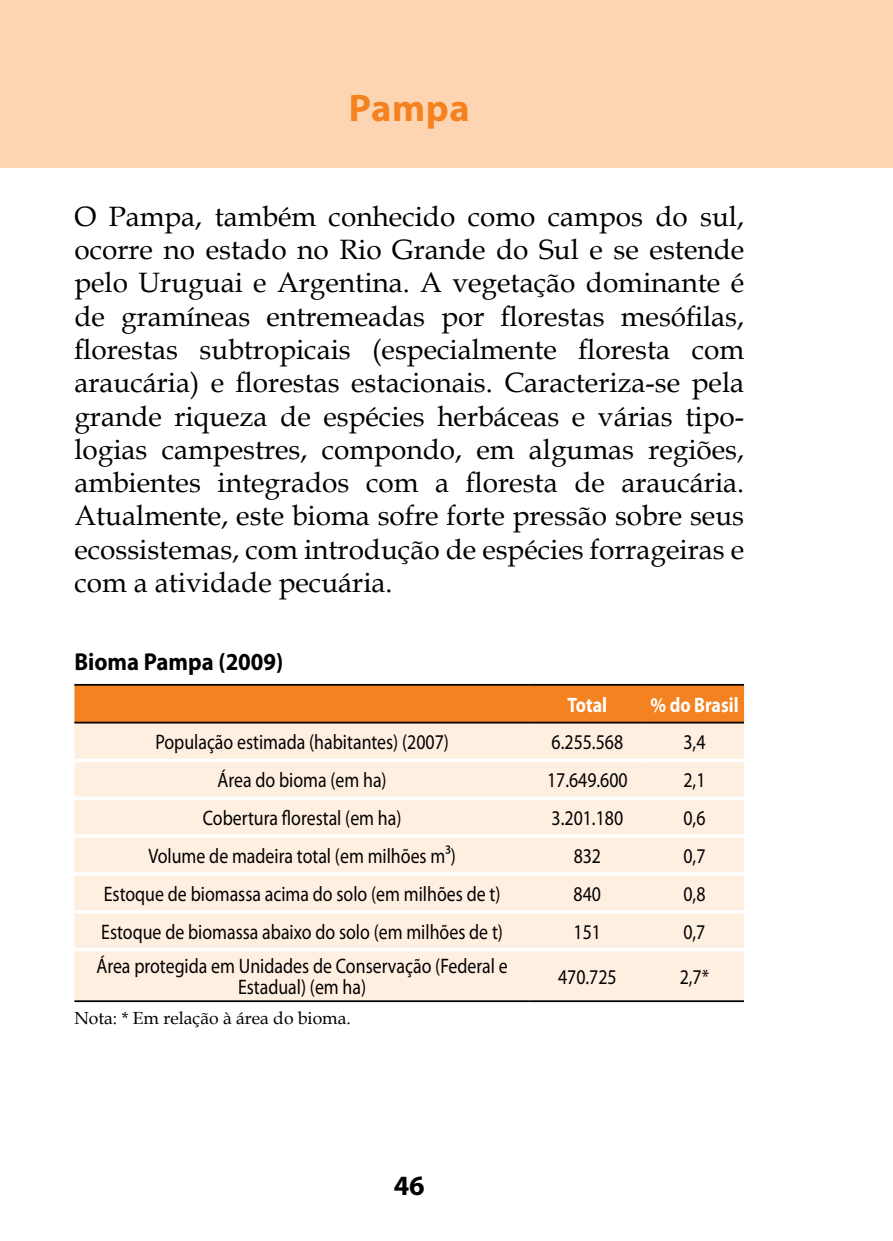
<style>
.page{position:relative;width:893px;height:1241px;background:#fff}
.page>*{position:absolute;margin:0;border:0;box-sizing:border-box;transform-origin:0 0}
.t1{font:700 38.5px "Myriad Pro";letter-spacing:.015em;color:#f58220}
.t2{font:28px/33.2px "Book Antiqua";color:#000;text-align:justify}
.t3{font:700 28px "Myriad Pro";color:#000}
.t4{font:700 24.5px "Myriad Pro";color:#000;scale:.93 1}
.t5{font:21px/21px "Myriad Pro";color:#000;text-align:center;scale:.85 1}
.t6{font:700 21px "Myriad Pro";color:#fff;scale:.85 1}
.t7{font:17.5px "Book Antiqua";color:#000}
</style>
<div class="page">
<div style="left:0;top:0;width:893px;height:168px;background:#fed5b2"></div>
<div style="left:74px;top:685px;width:670px;height:36px;background:#f58220"></div>
<div style="left:74px;top:723px;width:670px;height:277px;background:#ffefe1"></div>
<svg style="left:74px;top:758px;width:456px;height:4px"></svg>
<svg style="left:530px;top:758px;width:115px;height:4px"></svg>
<svg style="left:645px;top:758px;width:99px;height:4px"></svg>
<hr style="left:74px;top:796px;width:456px;height:3px;background:#fff">
<hr style="left:530px;top:796px;width:115px;height:3px;background:#fff">
<hr style="left:645px;top:796px;width:99px;height:3px;background:#fff">
<hr style="left:74px;top:834px;width:456px;height:3px;background:#fff">
<hr style="left:530px;top:834px;width:115px;height:3px;background:#fff">
<hr style="left:645px;top:834px;width:99px;height:3px;background:#fff">
<hr style="left:74px;top:872px;width:456px;height:3px;background:#fff">
<hr style="left:530px;top:872px;width:115px;height:3px;background:#fff">
<hr style="left:645px;top:872px;width:99px;height:3px;background:#fff">
<svg style="left:74px;top:909px;width:456px;height:4px"></svg>
<svg style="left:530px;top:909px;width:115px;height:4px"></svg>
<svg style="left:645px;top:909px;width:99px;height:4px"></svg>
<svg style="left:74px;top:947px;width:456px;height:4px"></svg>
<svg style="left:530px;top:947px;width:115px;height:4px"></svg>
<svg style="left:645px;top:947px;width:99px;height:4px"></svg>
<hr style="left:74px;top:683px;width:456px;height:2px;background:#000">
<hr style="left:530px;top:683px;width:115px;height:2px;background:#000">
<hr style="left:645px;top:683px;width:99px;height:2px;background:#000">
<hr style="left:74px;top:721px;width:456px;height:2px;background:#000">
<hr style="left:530px;top:721px;width:115px;height:2px;background:#000">
<hr style="left:645px;top:721px;width:99px;height:2px;background:#000">
<hr style="left:74px;top:1000px;width:456px;height:1px;background:#000">
<hr style="left:530px;top:1000px;width:115px;height:1px;background:#000">
<hr style="left:645px;top:1000px;width:99px;height:1px;background:#000">
<h1 class="t1" style="left:349px;top:83px;width:122px">Pampa</h1>
<p class="t2" style="left:74px;top:199px;width:671px">O Pampa, também conhecido como campos do sul, ocorre no estado no Rio Grande do Sul e se estende pelo Uruguai e Argentina. A vegetação dominante é de gramíneas entremeadas por florestas mesófilas, florestas subtropicais (especialmente floresta com araucária) e florestas estacionais. Caracteriza-se pela grande riqueza de espécies herbáceas e várias tipo&shy;logias campestres, compondo, em algumas regiões, ambientes integrados com a floresta de araucária.<br>Atualmente, este bioma sofre forte pressão sobre seus ecossistemas, com introdução de espécies forrageiras e com a atividade pecuária.</p>
<p class="t4" style="left:74px;top:645px;width:226px">Bioma Pampa (2009)</p>
<p class="t6" style="left:568px;top:690px;width:48px">Total</p>
<p class="t6" style="left:650px;top:690px;width:105px">% do Brasil</p>
<p class="t5" style="left:155px;top:731px;width:347px">População estimada (habitantes) (2007)</p>
<p class="t5" style="left:552px;top:731px;width:86px">6.255.568</p>
<p class="t5" style="left:683px;top:731px;width:27px">3,4</p>
<p class="t5" style="left:218px;top:769px;width:201px">Área do bioma (em ha)</p>
<p class="t5" style="left:547px;top:769px;width:96px">17.649.600</p>
<p class="t5" style="left:683px;top:769px;width:27px">2,1</p>
<p class="t5" style="left:203px;top:807px;width:235px">Cobertura florestal (em ha)</p>
<p class="t5" style="left:552px;top:807px;width:86px">3.201.180</p>
<p class="t5" style="left:683px;top:807px;width:27px">0,6</p>
<p class="t5" style="left:148px;top:844px;width:363px">Volume de madeira total (em milhões m³)</p>
<p class="t5" style="left:574px;top:844px;width:34px">832</p>
<p class="t5" style="left:683px;top:844px;width:27px">0,7</p>
<p class="t5" style="left:104px;top:882px;width:468px">Estoque de biomassa acima do solo (em milhões de t)</p>
<p class="t5" style="left:574px;top:882px;width:34px">840</p>
<p class="t5" style="left:683px;top:882px;width:27px">0,8</p>
<p class="t5" style="left:101px;top:920px;width:474px">Estoque de biomassa abaixo do solo (em milhões de t)</p>
<p class="t5" style="left:574px;top:920px;width:34px">151</p>
<p class="t5" style="left:683px;top:920px;width:27px">0,7</p>
<p class="t5" style="left:96px;top:955px;width:485px">Área protegida em Unidades de Conservação (Federal e<br>Estadual) (em ha)</p>
<p class="t5" style="left:558px;top:965px;width:70px">470.725</p>
<p class="t5" style="left:680px;top:965px;width:36px">2,7*</p>
<p class="t7" style="left:74px;top:1005px;width:278px">Nota: * Em relação à área do bioma.</p>
<p class="t3" style="left:394px;top:1166px;width:33px">46</p>
</div>
